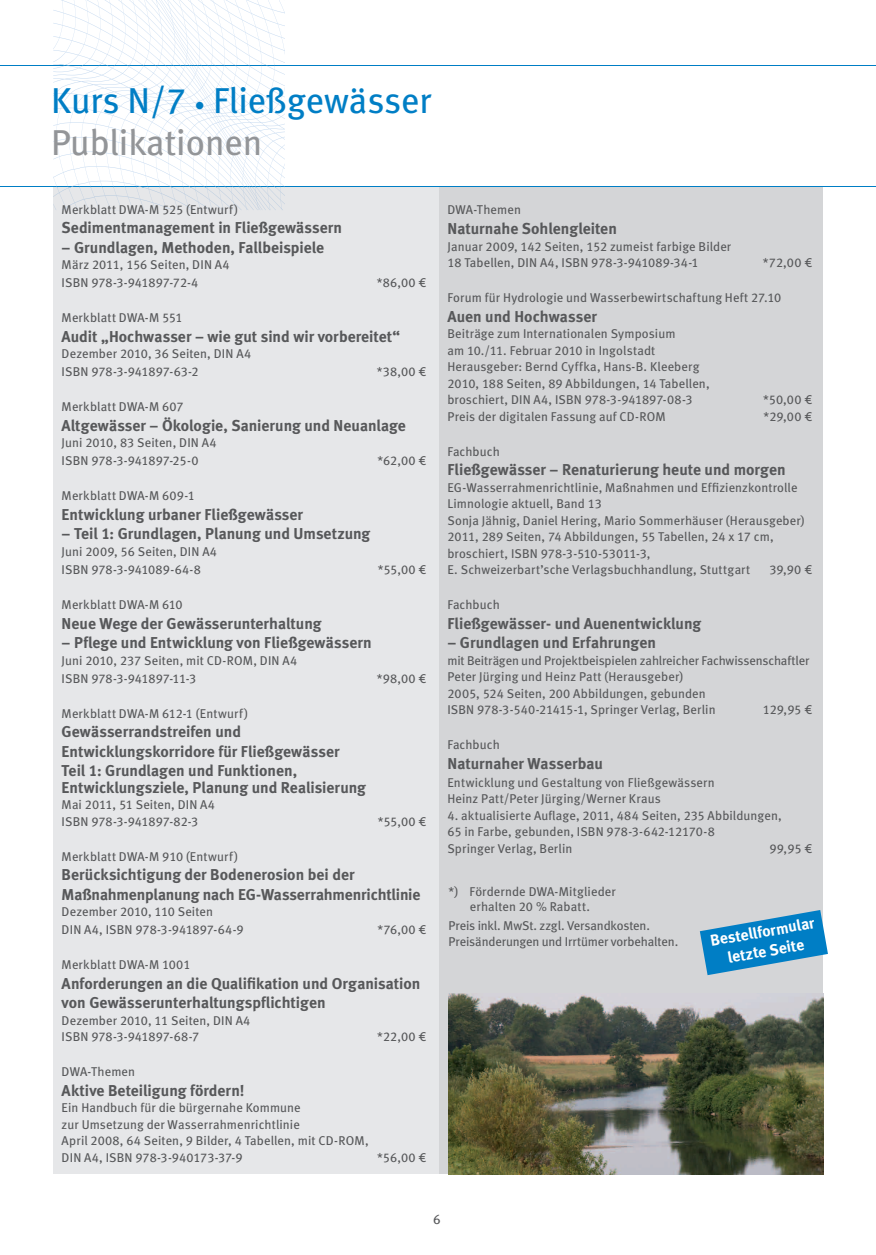
<style>
.page{position:relative;width:876px;height:1255px;background:#fff}
.page>*{position:absolute;margin:0;border:0;box-sizing:border-box;transform-origin:0 0}
.t1{font:36px "Meta Book LF";color:#007ec5}
.t2{font:36px "Meta Book LF";color:#939598}
.t3{font:15.75px/19.5px "Meta Bold LF";color:#57585a}
.t4{font:15.75px/19.5px "Meta Bold LF";color:#fff;text-align:center}
.t5{font:13.5px "Meta Book LF";color:#57585a}
.t6{font:12.75px/16.5px "Meta Book LF";letter-spacing:.005em;color:#57585a}
.s1{font-size:21px}
</style>
<div class="page">
<div style="left:53px;top:187px;width:769px;height:987px;background:#e6e7e9"></div>
<div style="left:439px;top:187px;width:384px;height:987px;background:#d4d5d7"></div>
<hr style="left:0;top:65px;width:876px;height:1px;background:#007ec5">
<hr style="left:0;top:187px;width:876px;height:1px;background:#007ec5">
<svg style="left:53px;top:0;width:232px;height:210px"></svg>
<svg style="left:700px;top:910px;width:128px;height:65px"></svg>
<img style="left:449px;top:993px;width:374px;height:181px">
<h1 class="t1" style="left:51px;top:78px;width:382px">Kurs N/7 <span class="s1">•</span> Fließgewässer</h1>
<h1 class="t2" style="left:51px;top:119px;width:213px">Publikationen</h1>
<p class="t6" style="left:62px;top:201px;width:178px">Merkblatt DWA-M 525 (Entwurf)</p>
<p class="t3" style="left:62px;top:218px;width:282px">Sedimentmanagement in Fließgewässern</p>
<p class="t3" style="left:62px;top:237px;width:264px">– Grundlagen, Methoden, Fallbeispiele</p>
<p class="t6" style="left:62px;top:255px;width:169px;line-height:18px">März 2011, 156 Seiten, DIN A4<br>ISBN 978-3-941897-72-4</p>
<p class="t6" style="left:377px;top:274px;width:51px">*86,00 €</p>
<p class="t6" style="left:62px;top:309px;width:123px">Merkblatt DWA-M 551</p>
<p class="t3" style="left:62px;top:326px;width:340px">Audit „Hochwasser – wie gut sind wir vorbereitet“</p>
<p class="t6" style="left:62px;top:344px;width:191px;line-height:18px">Dezember 2010, 36 Seiten, DIN A4<br>ISBN 978-3-941897-63-2</p>
<p class="t6" style="left:377px;top:363px;width:51px">*38,00 €</p>
<p class="t6" style="left:62px;top:398px;width:124px">Merkblatt DWA-M 607</p>
<p class="t3" style="left:62px;top:415px;width:346px">Altgewässer – Ökologie, Sanierung und Neuanlage</p>
<p class="t6" style="left:62px;top:433px;width:156px;line-height:18px">Juni 2010, 83 Seiten, DIN A4<br>ISBN 978-3-941897-25-0</p>
<p class="t6" style="left:378px;top:452px;width:50px">*62,00 €</p>
<p class="t6" style="left:62px;top:487px;width:135px">Merkblatt DWA-M 609-1</p>
<p class="t3" style="left:62px;top:504px;width:243px">Entwicklung urbaner Fließgewässer</p>
<p class="t3" style="left:62px;top:524px;width:310px">– Teil 1: Grundlagen, Planung und Umsetzung</p>
<p class="t6" style="left:62px;top:542px;width:157px;line-height:18px">Juni 2009, 56 Seiten, DIN A4<br>ISBN 978-3-941089-64-8</p>
<p class="t6" style="left:378px;top:561px;width:50px">*55,00 €</p>
<p class="t6" style="left:62px;top:596px;width:123px">Merkblatt DWA-M 610</p>
<p class="t3" style="left:62px;top:613px;width:261px">Neue Wege der Gewässerunterhaltung</p>
<p class="t3" style="left:62px;top:632px;width:312px">– Pflege und Entwicklung von Fließgewässern</p>
<p class="t6" style="left:62px;top:650px;width:237px;line-height:18px">Juni 2010, 237 Seiten, mit CD-ROM, DIN A4<br>ISBN 978-3-941897-11-3</p>
<p class="t6" style="left:377px;top:669px;width:51px">*98,00 €</p>
<p class="t6" style="left:62px;top:704px;width:188px">Merkblatt DWA-M 612-1 (Entwurf)</p>
<p class="t3" style="left:62px;top:721px;width:279px">Gewässerrandstreifen und<br>Entwicklungskorridore für Fließgewässer<br>Teil 1: Grundlagen und Funktionen,</p>
<p class="t3" style="left:62px;top:777px;width:306px">Entwicklungsziele, Planung und Realisierung</p>
<p class="t6" style="left:62px;top:796px;width:155px">Mai 2011, 51 Seiten, DIN A4<br>ISBN 978-3-941897-82-3</p>
<p class="t6" style="left:378px;top:812px;width:50px">*55,00 €</p>
<p class="t6" style="left:62px;top:847px;width:178px">Merkblatt DWA-M 910 (Entwurf)</p>
<p class="t3" style="left:62px;top:864px;width:360px">Berücksichtigung der Bodenerosion bei der<br>Maßnahmenplanung nach EG-Wasserrahmenrichtlinie</p>
<p class="t6" style="left:62px;top:902px;width:184px;line-height:18px">Dezember 2010, 110 Seiten<br>DIN A4, ISBN 978-3-941897-64-9</p>
<p class="t6" style="left:378px;top:921px;width:50px">*76,00 €</p>
<p class="t6" style="left:62px;top:956px;width:130px">Merkblatt DWA-M 1001</p>
<p class="t3" style="left:62px;top:973px;width:360px">Anforderungen an die Qualifikation und Organisation von Gewässerunterhaltungspflichtigen</p>
<p class="t6" style="left:62px;top:1011px;width:190px">Dezember 2010, 11 Seiten, DIN A4<br>ISBN 978-3-941897-68-7</p>
<p class="t6" style="left:377px;top:1028px;width:51px">*22,00 €</p>
<p class="t6" style="left:62px;top:1063px;width:75px">DWA-Themen</p>
<p class="t3" style="left:62px;top:1080px;width:184px">Aktive Beteiligung fördern!</p>
<p class="t6" style="left:62px;top:1099px;width:308px">Ein Handbuch für die bürgernahe Kommune<br>zur Umsetzung der Wasserrahmenrichtlinie<br>April 2008, 64 Seiten, 9 Bilder, 4 Tabellen, mit CD-ROM, DIN A4, ISBN 978-3-940173-37-9</p>
<p class="t6" style="left:377px;top:1148px;width:51px">*56,00 €</p>
<p class="t6" style="left:447px;top:201px;width:75px">DWA-Themen</p>
<p class="t3" style="left:447px;top:218px;width:171px">Naturnahe Sohlengleiten</p>
<p class="t6" style="left:447px;top:237px;width:285px">Januar 2009, 142 Seiten, 152 zumeist farbige Bilder<br>18 Tabellen, DIN A4, ISBN 978-3-941089-34-1</p>
<p class="t6" style="left:763px;top:254px;width:51px">*72,00 €</p>
<p class="t6" style="left:447px;top:289px;width:335px">Forum für Hydrologie und Wasserbewirtschaftung Heft 27.10</p>
<p class="t3" style="left:447px;top:306px;width:151px">Auen und Hochwasser</p>
<p class="t6" style="left:447px;top:325px;width:264px">Beiträge zum Internationalen Symposium<br>am 10./11. Februar 2010 in Ingolstadt Herausgeber: Bernd Cyffka, Hans-B. Kleeberg 2010, 188 Seiten, 89 Abbildungen, 14 Tabellen, broschiert, DIN A4, ISBN 978-3-941897-08-3</p>
<p class="t6" style="left:763px;top:391px;width:51px">*50,00 €</p>
<p class="t6" style="left:447px;top:407px;width:220px">Preis der digitalen Fassung auf CD-ROM</p>
<p class="t6" style="left:763px;top:407px;width:50px">*29,00 €</p>
<p class="t6" style="left:447px;top:442px;width:54px">Fachbuch</p>
<p class="t3" style="left:447px;top:459px;width:340px">Fließgewässer – Renaturierung heute und morgen</p>
<p class="t6" style="left:447px;top:478px;width:359px">EG-Wasserrahmenrichtlinie, Maßnahmen und Effizienzkontrolle Limnologie aktuell, Band 13<br>Sonja Jähnig, Daniel Hering, Mario Sommerhäuser (Herausgeber)<br>2011, 289 Seiten, 74 Abbildungen, 55 Tabellen, 24 x 17 cm, broschiert, ISBN 978-3-510-53011-3,<br>E. Schweizerbart’sche Verlagsbuchhandlung, Stuttgart</p>
<p class="t6" style="left:769px;top:561px;width:44px">39,90 €</p>
<p class="t6" style="left:447px;top:596px;width:54px">Fachbuch</p>
<p class="t3" style="left:447px;top:613px;width:255px">Fließgewässer- und Auenentwicklung</p>
<p class="t3" style="left:447px;top:632px;width:210px">– Grundlagen und Erfahrungen</p>
<p class="t6" style="left:447px;top:651px;width:363px">mit Beiträgen und Projektbeispielen zahlreicher Fachwissenschaftler Peter Jürging und Heinz Patt (Herausgeber)<br>2005, 524 Seiten, 200 Abbildungen, gebunden<br>ISBN 978-3-540-21415-1, Springer Verlag, Berlin</p>
<p class="t6" style="left:763px;top:701px;width:51px">129,95 €</p>
<p class="t6" style="left:447px;top:736px;width:54px">Fachbuch</p>
<p class="t3" style="left:447px;top:753px;width:157px">Naturnaher Wasserbau</p>
<p class="t6" style="left:447px;top:773px;width:269px">Entwicklung und Gestaltung von Fließgewässern<br>Heinz Patt/Peter Jürging/Werner Kraus</p>
<p class="t6" style="left:447px;top:806px;width:336px">4. aktualisierte Auflage, 2011, 484 Seiten, 235 Abbildungen,<br>65 in Farbe, gebunden, ISBN 978-3-642-12170-8<br>Springer Verlag, Berlin</p>
<p class="t6" style="left:770px;top:839px;width:44px">99,95 €</p>
<p class="t6" style="left:449px;top:884px;width:169px;line-height:15px;text-align:center">*) Fördernde DWA-Mitglieder erhalten 20 % Rabatt.</p>
<p class="t6" style="left:449px;top:918px;width:231px;line-height:15px">Preis inkl. MwSt. zzgl. Versandkosten.<br>Preisänderungen und Irrtümer vorbehalten.</p>
<p class="t4" style="left:709px;top:930px;width:107px;rotate:-10deg">Bestellformular letzte Seite</p>
<p class="t5" style="left:433px;top:1210px;width:9px">6</p>
</div>
